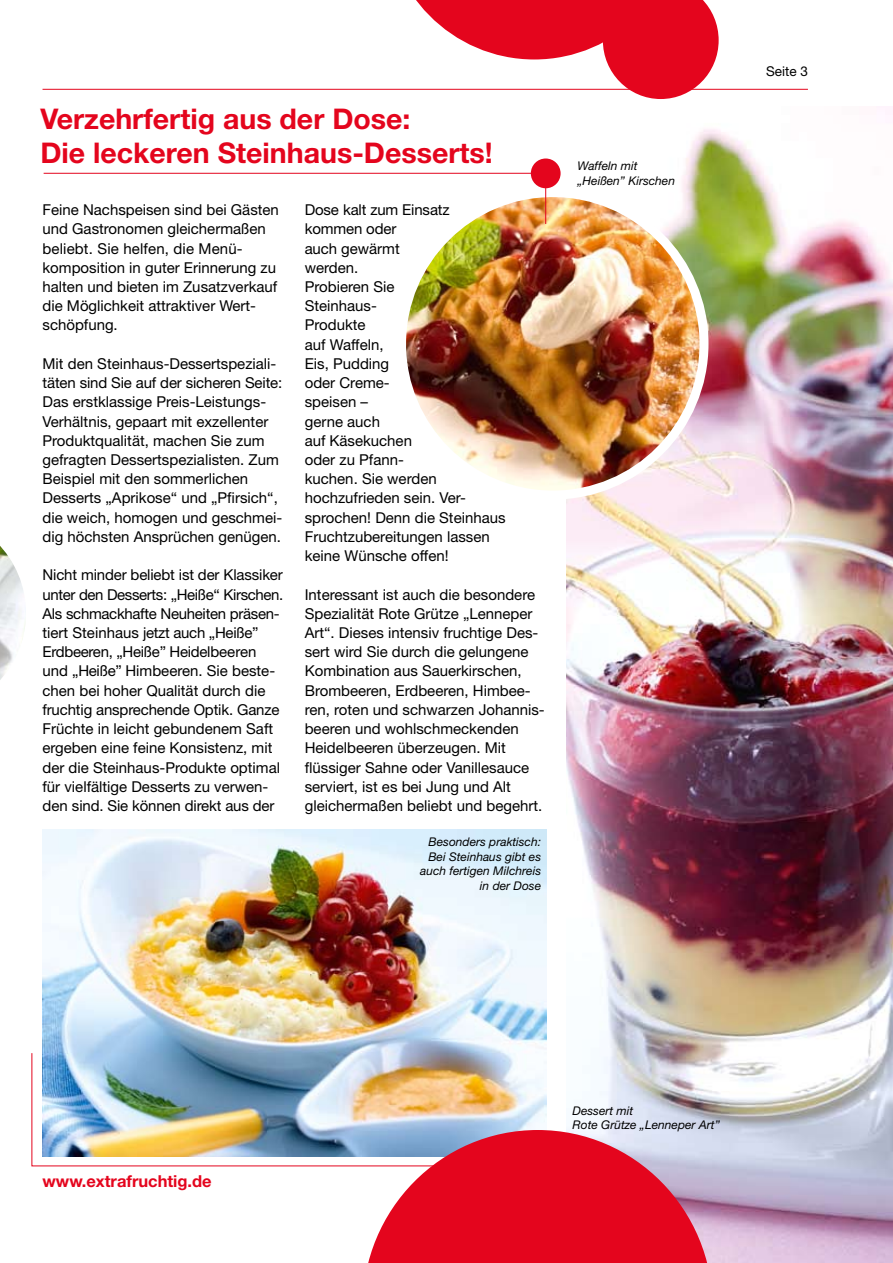
<style>
.page{position:relative;width:893px;height:1263px;background:#fff}
.page>*{position:absolute;margin:0;border:0;box-sizing:border-box;transform-origin:0 0}
.t1{font:700 28.5px/34.2px "Helvetica Neue";color:#e4051d}
.t2{font:700 16.5px "Helvetica Neue";color:#e4051d}
.t3{font:15px/19.2px "Helvetica Neue";color:#000}
.t4{font:13.5px "Helvetica Neue";color:#000}
.t5{font:italic 12px/14.4px "Helvetica Neue";color:#000}
</style>
<div class="page">
<svg style="left:386px;top:0;width:333px;height:99px"></svg>
<svg style="left:31px;top:1053px;width:332px;height:113px"></svg>
<hr style="left:43px;top:89px;width:765px;height:1px;background:#e4051d">
<hr style="left:44px;top:173px;width:502px;height:1px;background:#e4051d">
<svg style="left:0;top:546px;width:25px;height:134px"></svg>
<img style="left:43px;top:830px;width:503px;height:327px">
<img style="left:567px;top:106px;width:326px;height:1157px">
<svg style="left:363px;top:1130px;width:350px;height:133px;background:#dc3d55"></svg>
<img style="left:407px;top:193px;width:297px;height:302px">
<div style="left:397px;top:188px;width:311px;height:312px;border:9px solid #fff;border-radius:50%"></div>
<div style="left:531px;top:158px;width:30px;height:30px;background:#e4051d;border-radius:50%"></div>
<hr style="left:545px;top:176px;width:1px;height:48px;background:#e4051d">
<h1 class="t1" style="left:40px;top:101px;width:454px">Verzehrfertig aus der Dose:<br>Die leckeren Steinhaus-Desserts!</h1>
<p class="t3" style="left:43px;top:200px;width:238px">Feine Nachspeisen sind bei Gästen und Gastronomen gleichermaßen beliebt. Sie helfen, die Menü&shy;komposition in guter Erinnerung zu halten und bieten im Zusatzverkauf die Möglichkeit attraktiver Wert&shy;schöpfung.</p>
<p class="t3" style="left:43px;top:354px;width:241px">Mit den Steinhaus-Dessertspeziali&shy;täten sind Sie auf der sicheren Seite:<br>Das erstklassige Preis-Leistungs-Verhältnis, gepaart mit exzellenter Produktqualität, machen Sie zum gefragten Dessertspezialisten. Zum Beispiel mit den sommerlichen Desserts „Aprikose“ und „Pfirsich“, die weich, homogen und geschmei&shy;dig höchsten Ansprüchen genügen.</p>
<p class="t3" style="left:43px;top:565px;width:242px">Nicht minder beliebt ist der Klassiker unter den Desserts: „Heiße“ Kirschen.<br>Als schmackhafte Neuheiten präsen&shy;tiert Steinhaus jetzt auch „Heiße” Erdbeeren, „Heiße” Heidelbeeren und „Heiße” Himbeeren. Sie beste&shy;chen bei hoher Qualität durch die fruchtig ansprechende Optik. Ganze Früchte in leicht gebundenem Saft ergeben eine feine Konsistenz, mit der die Steinhaus-Produkte optimal für vielfältige Desserts zu verwen&shy;den sind. Sie können direkt aus der</p>
<p class="t3" style="left:305px;top:200px;width:202px">Dose kalt zum Einsatz kommen oder<br>auch gewärmt<br>werden.<br>Probieren Sie<br>Steinhaus-<br>Produkte<br>auf Waffeln,<br>Eis, Pudding<br>oder Creme-<br>speisen –<br>gerne auch<br>auf Käsekuchen<br>oder zu Pfann-<br>kuchen. Sie werden hochzufrieden sein. Ver&shy;sprochen! Denn die Steinhaus<br>Fruchtzubereitungen lassen keine Wünsche offen!</p>
<p class="t3" style="left:305px;top:584px;width:242px">Interessant ist auch die besondere Spezialität Rote Grütze „Lenneper Art“. Dieses intensiv fruchtige Des&shy;sert wird Sie durch die gelungene Kombination aus Sauerkirschen, Brombeeren, Erdbeeren, Himbee&shy;ren, roten und schwarzen Johannis&shy;beeren und wohlschmeckenden Heidelbeeren überzeugen. Mit flüssiger Sahne oder Vanillesauce serviert, ist es bei Jung und Alt gleichermaßen beliebt und begehrt.</p>
<p class="t5" style="left:420px;top:835px;width:122px;text-align:right">Besonders praktisch:<br>Bei Steinhaus gibt es auch fertigen Milchreis in der Dose</p>
<p class="t5" style="left:577px;top:158px;width:99px">Waffeln mit „Heißen” Kirschen</p>
<p class="t4" style="left:766px;top:63px;width:43px">Seite 3</p>
<p class="t2" style="left:43px;top:1170px;width:171px">www.extrafruchtig.de</p>
<p class="t5" style="left:573px;top:1103px;width:149px">Dessert mit<br>Rote Grütze „Lenneper Art”</p>
</div>
